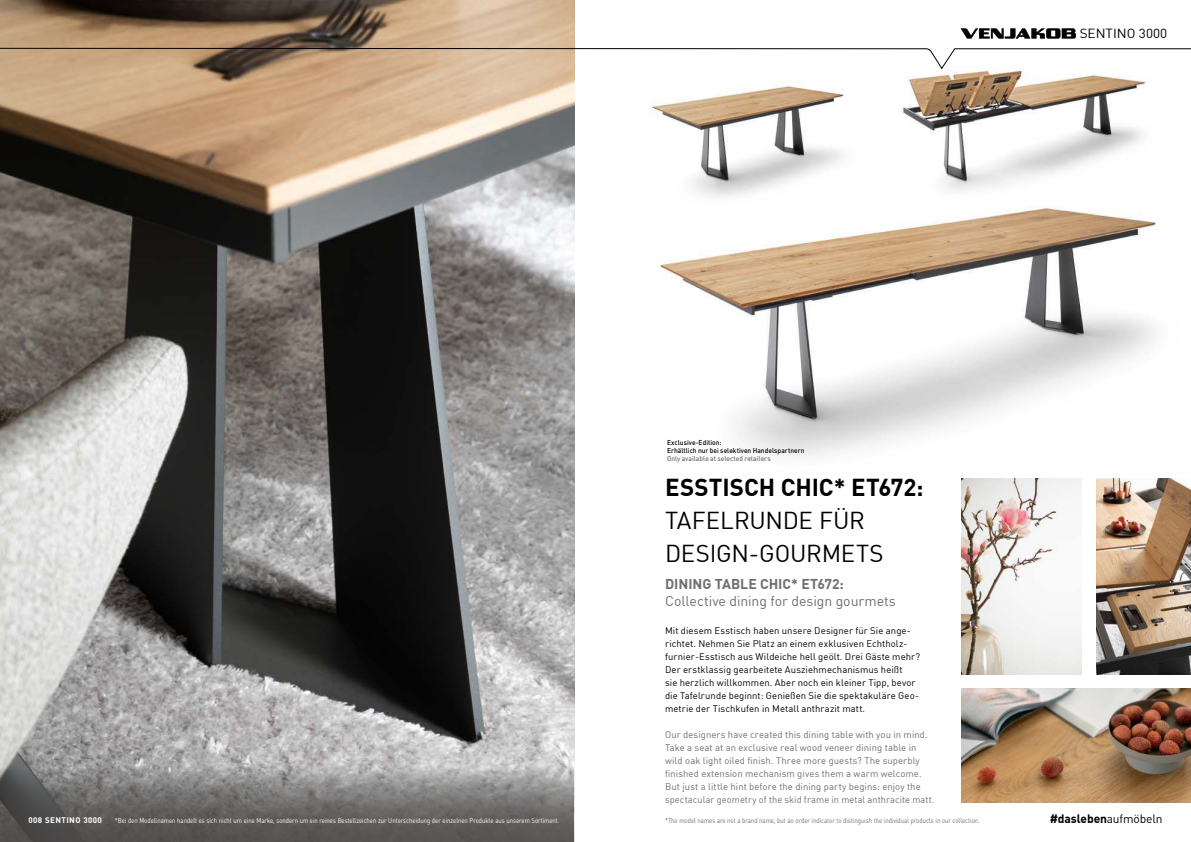
<style>
.page{position:relative;width:1191px;height:842px;background:#fff}
.page>*{position:absolute;margin:0;border:0;box-sizing:border-box;transform-origin:0 0}
.t1{font:24px/33px "DIN Offc";letter-spacing:-.01em;color:#000}
.t2{font:700 24px "DIN Offc";color:#000}
.t3{font:14px "DIN Offc";letter-spacing:-.005em;color:#6f6f6e}
.t4{font:700 14px "DIN Offc";letter-spacing:-.005em;color:#6f6f6e}
.t5{font:13px "DIN Offc";color:#000;scale:1.04 1}
.t6{font:700 12px "DIN Offc";letter-spacing:-.01em;color:#000}
.t7{font:9.5px/13px "DIN Offc";letter-spacing:.01em;color:#000}
.t8{font:9.5px/13px "DIN Offc";letter-spacing:.01em;color:#6f6f6e}
.t9{font:700 8px "DIN Offc";letter-spacing:.05em;color:#fff}
.t10{font:7px "DIN Offc Pro";color:#fff;scale:.85 1}
.t11{font:7px "DIN Offc Pro";color:#6f6f6e;scale:.85 1}
.t12{font:500 7px/8px "DIN Offc Pro";letter-spacing:.005em;color:#000;scale:.95 1}
.t13{font:500 7px "DIN Offc Pro";letter-spacing:.005em;color:#6f6f6e;scale:.95 1}
.s1{font-family:"DIN Offc Pro";font-weight:400}
</style>
<div class="page">
<img style="left:660px;top:207px;width:496px;height:277px">
<img style="left:901px;top:35px;width:245px;height:156px">
<img style="left:0;top:0;width:574px;height:766px">
<img style="left:1096px;top:478px;width:95px;height:196px">
<img style="left:961px;top:478px;width:120px;height:196px">
<img style="left:961px;top:689px;width:230px;height:114px">
<img style="left:651px;top:81px;width:241px;height:136px">
<svg style="left:0;top:766px;width:574px;height:76px;background:#737271"></svg>
<svg style="left:0;top:48px;width:1191px;height:22px"></svg>
<svg style="left:960px;top:28px;width:116px;height:11px"></svg>
<h3 class="t5" style="left:1079px;top:27px;width:86px">SENTINO 3000</h3>
<p class="t12" style="left:667px;top:439px;width:146px">Exclusive-Edition:<br>Erhältlich nur bei selektiven Handelspartnern</p>
<p class="t13" style="left:667px;top:456px;width:110px">Only available at selected retailers</p>
<h1 class="t2" style="left:665px;top:474px;width:260px">ESSTISCH CHIC* ET672:</h1>
<h1 class="t1" style="left:665px;top:505px;width:220px">TAFELRUNDE FÜR<br>DESIGN-GOURMETS</h1>
<h2 class="t4" style="left:665px;top:577px;width:180px">DINING TABLE CHIC* ET672:</h2>
<h2 class="t3" style="left:665px;top:594px;width:232px">Collective dining for design gourmets</h2>
<p class="t7" style="left:665px;top:624px;width:256px">Mit diesem Esstisch haben unsere Designer für Sie ange&shy;richtet. Nehmen Sie Platz an einem exklusiven Echtholz&shy;furnier-Esstisch aus Wildeiche hell geölt. Drei Gäste mehr?<br>Der erstklassig gearbeitete Ausziehmechanismus heißt<br>sie herzlich willkommen. Aber noch ein kleiner Tipp, bevor die Tafelrunde beginnt: Genießen Sie die spektakuläre Geo&shy;metrie der Tischkufen in Metall anthrazit matt.</p>
<p class="t8" style="left:665px;top:728px;width:271px">Our designers have created this dining table with you in mind.<br>Take a seat at an exclusive real wood veneer dining table in wild oak light oiled finish. Three more guests? The superbly finished extension mechanism gives them a warm welcome.<br>But just a little hint before the dining party begins: enjoy the spectacular geometry of the skid frame in metal anthracite matt.</p>
<p class="t9" style="left:28px;top:816px;width:75px">008 SENTINO 3000</p>
<p class="t6" style="left:1049px;top:812px;width:114px">#dasleben<span class="s1">aufmöbeln</span></p>
<p class="t10" style="left:115px;top:817px;width:524px">*Bei den Modellnamen handelt es sich nicht um eine Marke, sondern um ein reines Bestellzeichen zur Unterscheidung der einzelnen Produkte aus unserem Sortiment.</p>
<p class="t11" style="left:665px;top:817px;width:372px">*The model names are not a brand name, but an order indicator to distinguish the individual products in our collection.</p>
</div>
